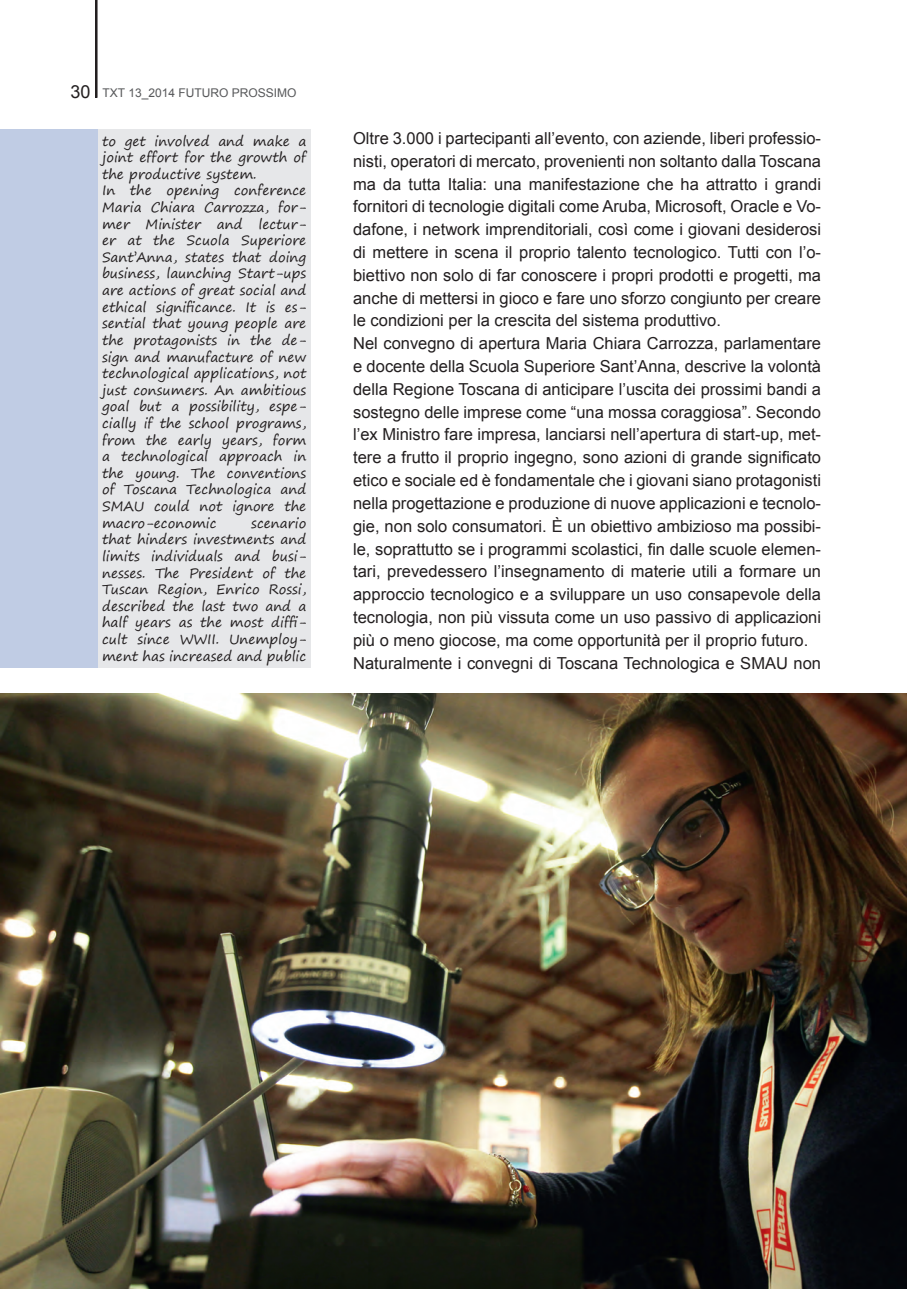
<style>
.page{position:relative;width:919px;height:1289px;background:#fff}
.page>*{position:absolute;margin:0;border:0;box-sizing:border-box;transform-origin:0 0}
.testo{font:16.5px/22.8px "Arial";color:#231f20;text-align:justify}
.Inglese_testo{font:13.5px/16.6px "Segoe Print";color:#231f20;text-align:justify}
.t1{font:12px "Arial";color:#57585a}
.s1{font-size:18px;color:#231f20}
</style>
<div class="page">
<svg style="left:95px;top:0;width:2px;height:98px"></svg>
<div style="left:98px;top:130px;width:212px;height:537px;background:#e6e7e9"></div>
<div style="left:0;top:130px;width:98px;height:538px;background:#c0cce4"></div>
<img style="left:0;top:693px;width:906px;height:595px">
<p class="t1" style="left:70px;top:85px;width:227px"><span class="s1">30</span> TXT 13_2014 FUTURO PROSSIMO</p>
<p class="Inglese_testo" style="left:102px;top:132px;width:206px">to get involved and make a joint effort for the growth of the productive system.</p>
<p class="Inglese_testo" style="left:102px;top:182px;width:206px">In the opening conference Maria Chiara Carrozza, for&shy;mer Minister and lectur&shy;er at the Scuola Superiore Sant’Anna, states that doing business, launching Start-ups are actions of great social and ethical significance. It is es&shy;sential that young people are the protagonists in the de&shy;sign and manufacture of new technological applications, not just consumers. An ambitious goal but a possibility, espe&shy;cially if the school programs, from the early years, form a technological approach in the young. The conventions of Toscana Technologica and SMAU could not ignore the macro-economic</p>
<p class="Inglese_testo" style="left:102px;top:514px;width:206px;text-indent:149px">scenario that hinders investments and limits individuals and busi&shy;nesses. The President of the Tuscan Region, Enrico Rossi, described the last two and a half years as the most diffi&shy;cult since WWII. Unemploy&shy;ment has increased and public</p>
<p class="testo" style="left:353px;top:127px;width:469px">Oltre 3.000 i partecipanti all’evento, con aziende, liberi professio&shy;nisti, operatori di mercato, provenienti non soltanto dalla Toscana ma da tutta Italia: una manifestazione che ha attratto i grandi fornitori di tecnologie digitali come Aruba, Microsoft, Oracle e Vo&shy;dafone, i network imprenditoriali, così come i giovani desiderosi di mettere in scena il proprio talento tecnologico. Tutti con l’o&shy;biettivo non solo di far conoscere i propri prodotti e progetti, ma anche di mettersi in gioco e fare uno sforzo congiunto per creare le condizioni per la crescita del sistema produttivo.</p>
<p class="testo" style="left:353px;top:332px;width:469px">Nel convegno di apertura Maria Chiara Carrozza, parlamentare e docente della Scuola Superiore Sant’Anna, descrive la volontà della Regione Toscana di anticipare l’uscita dei prossimi bandi a sostegno delle imprese come “una mossa coraggiosa”. Secondo l’ex Ministro fare impresa, lanciarsi nell’apertura di start-up, met&shy;tere a frutto il proprio ingegno, sono azioni di grande significato etico e sociale ed è fondamentale che i giovani siano protagonisti nella progettazione e produzione di nuove applicazioni e tecnolo&shy;gie, non solo consumatori. È un obiettivo ambizioso ma possibi&shy;le, soprattutto se i programmi scolastici, fin dalle scuole elemen&shy;tari, prevedessero l’insegnamento di materie utili a formare un approccio tecnologico e a sviluppare un uso consapevole della tecnologia, non più vissuta come un uso passivo di applicazioni più o meno giocose, ma come opportunità per il proprio futuro.</p>
<p class="testo" style="left:353px;top:651px;width:469px">Naturalmente i convegni di Toscana Technologica e SMAU non</p>
</div>
